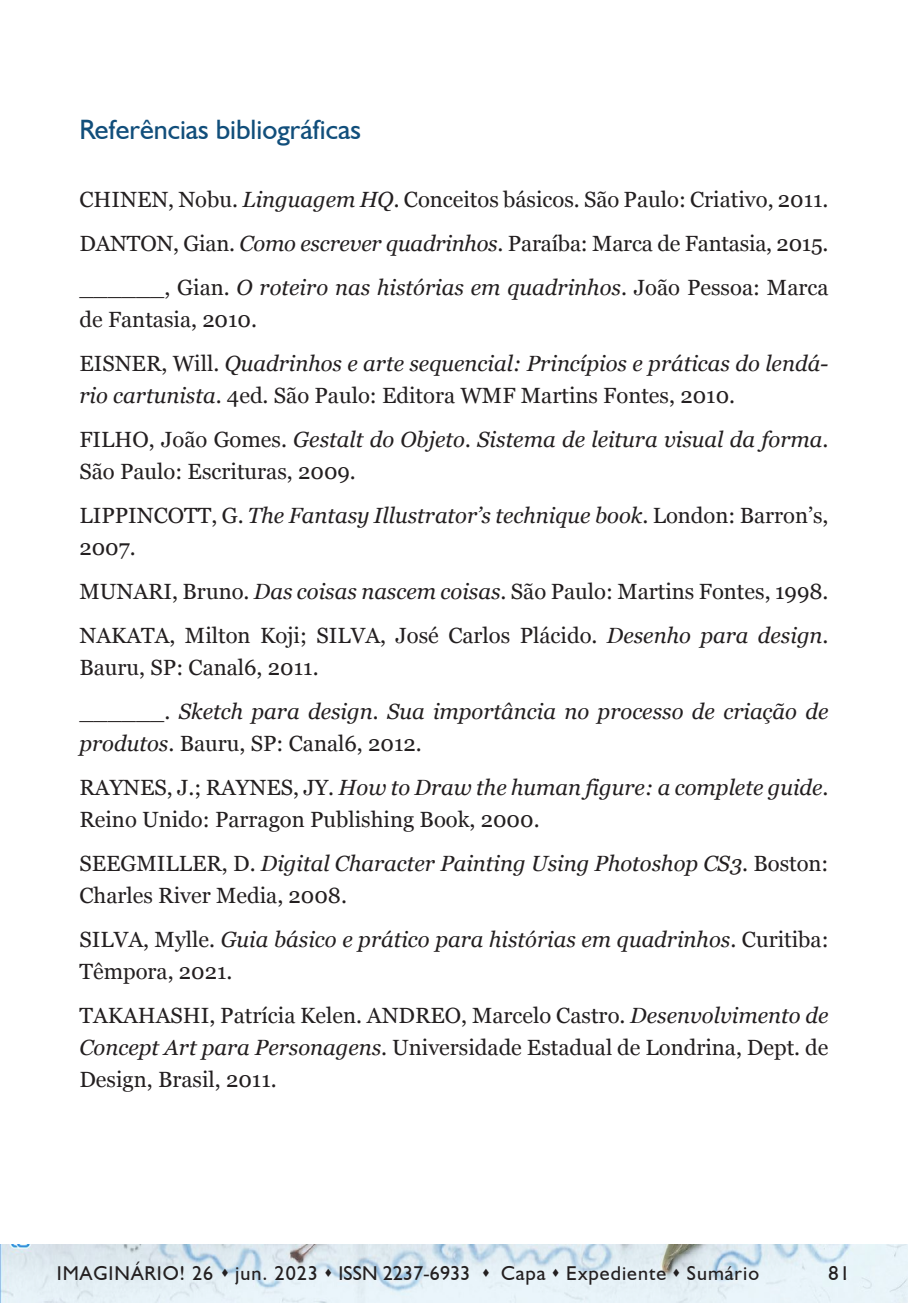
<style>
.page{position:relative;width:908px;height:1304px;background:#fff}
.page>*{position:absolute;margin:0;border:0;box-sizing:border-box;transform-origin:0 0}
.t1{font:28px "Humanist 521 BT";color:#114e7b}
.t2{font:22px/32px "Georgia";color:#231f20}
.t3{font:italic 22px/32px "Georgia";color:#231f20}
.t4{font:20px "Humanist 521 BT";letter-spacing:.05em;color:#231f20}
.s1{font-style:italic}
.s2{font-style:normal}
</style>
<div class="page">
<img style="left:0;top:1245px;width:906px;height:58px">
<p class="t1" style="left:79px;top:112px;width:283px">Referências bibliográficas</p>
<p class="t2" style="left:79px;top:183px;width:750px">CHINEN, Nobu. <span class="s1">Linguagem HQ.</span> Conceitos básicos. São Paulo: Criativo, 2011.</p>
<p class="t2" style="left:79px;top:227px;width:750px">DANTON, Gian. <span class="s1">Como escrever quadrinhos</span>. Paraíba: Marca de Fantasia, 2015.</p>
<p class="t2" style="left:79px;top:271px;width:750px">______, Gian. <span class="s1">O roteiro nas histórias em quadrinhos</span>. João Pessoa: Marca de Fantasia, 2010.</p>
<p class="t3" style="left:79px;top:347px;width:750px"><span class="s2">EISNER, Will.</span> Quadrinhos e arte sequencial: Princípios e práticas do lendá&shy;rio cartunista<span class="s2">. 4ed. São Paulo: Editora WMF Martins Fontes, 2010.</span></p>
<p class="t3" style="left:79px;top:423px;width:750px"><span class="s2">FILHO, João Gomes.</span> Gestalt do Objeto. Sistema de leitura visual da forma<span class="s2">.<br>São Paulo: Escrituras, 2009.</span></p>
<p class="t3" style="left:79px;top:499px;width:750px"><span class="s2">LIPPINCOTT, G.</span> The Fantasy Illustrator’s technique book<span class="s2">. London: Barron’s,<br>2007.</span></p>
<p class="t2" style="left:79px;top:575px;width:750px">MUNARI, Bruno. <span class="s1">Das coisas nascem coisas</span>. São Paulo: Martins Fontes, 1998.</p>
<p class="t2" style="left:79px;top:619px;width:750px">NAKATA, Milton Koji; SILVA, José Carlos Plácido. <span class="s1">Desenho para design</span>.<br>Bauru, SP: Canal6, 2011.</p>
<p class="t3" style="left:79px;top:695px;width:750px"><span class="s2">______.</span> Sketch para design. Sua importância no processo de criação de produtos<span class="s2">. Bauru, SP: Canal6, 2012.</span></p>
<p class="t2" style="left:79px;top:771px;width:750px">RAYNES, J.; RAYNES, JY. <span class="s1">How to Draw the human figure: a complete guide</span>.<br>Reino Unido: Parragon Publishing Book, 2000.</p>
<p class="t2" style="left:79px;top:847px;width:750px">SEEGMILLER, D. <span class="s1">Digital Character Painting Using Photoshop CS3</span>. Boston:<br>Charles River Media, 2008.</p>
<p class="t3" style="left:79px;top:923px;width:750px"><span class="s2">SILVA, Mylle.</span> Guia básico e prático para histórias em quadrinhos<span class="s2">. Curitiba:<br>Têmpora, 2021.</span></p>
<p class="t2" style="left:79px;top:999px;width:750px;text-align:justify">TAKAHASHI, Patrícia Kelen. ANDREO, Marcelo Castro. <span class="s1">Desenvolvimento de Concept Art para Personagens</span>. Universidade Estadual de Londrina, Dept. de Design, Brasil, 2011.</p>
<p class="t4" style="left:57px;top:1261px;width:703px">IMAGINÁRIO! 26 ▲ jun. 2023 ▲ ISSN 2237-6933 ▲ Capa ▲ Expediente ▲ Sumário</p>
<p class="t4" style="left:828px;top:1261px;width:23px">81</p>
</div>
